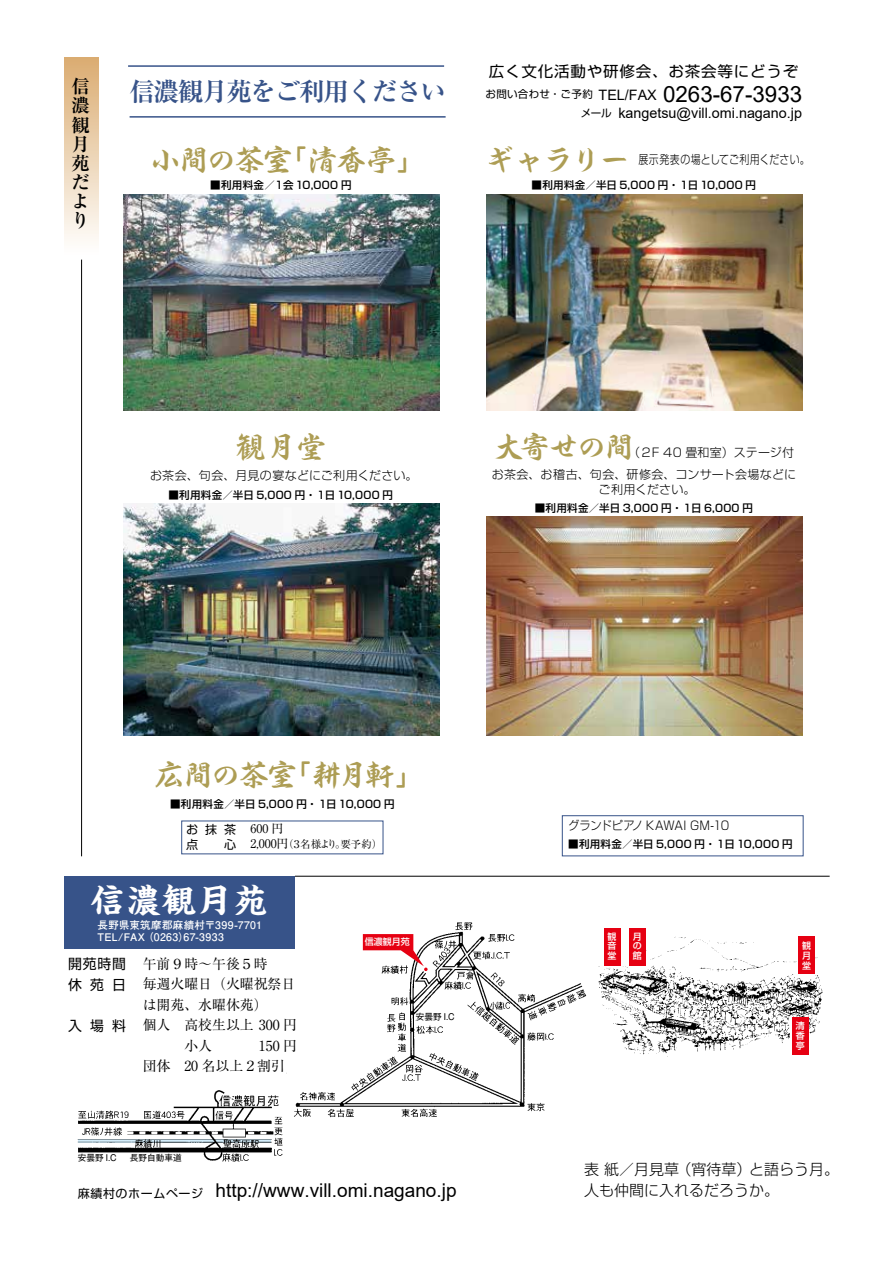
<style>
.page{position:relative;width:893px;height:1263px;background:#fff}
.page>*{position:absolute;margin:0;border:0;box-sizing:border-box;transform-origin:0 0}
.t1{font:700 33.9px "Kaisho MCBK1 Pro De";letter-spacing:.05em;color:#fff}
.t2{font:30px "Hiragino Gyo DS W8 90 msp RKSJ H";letter-spacing:-.06em;color:#ad9d54}
.t3{font:700 25.5px "Ryumin Pr 5";letter-spacing:-.05em;color:#375389}
.t4{font:22.35px "Arial";color:#000}
.t5{font:19.05px "Arial";color:#000}
.t6{font:700 18.3px/19.2px "Ryumin Pr 5";color:#000}
.t7{font:300 15px/21px "Shin Go Pr 5";color:#000}
.t8{font:15px "Shin Go Pr 5";letter-spacing:.05em;color:#000;scale:1.04 1}
.t9{font:14.4px/17.9px "Arial";color:#000}
.t10{font:13.8px "Ryumin Pr 5";color:#000}
.t11{font:13.8px/20.5px "Shin Go Pr 5";letter-spacing:.585em;color:#000}
.t12{font:300 12px/15px "Shin Go Pr 5";letter-spacing:.015em;color:#000;text-align:center}
.t13{font:300 12px "Shin Go Pr 5";letter-spacing:-.01em;color:#000;scale:.94 1}
.t14{font:300 12px "Shin Go Pr 5";letter-spacing:.015em;color:#000;scale:.83 1}
.t15{font:12px/15px "Shin Go Pr 5";letter-spacing:.05em;color:#000}
.t16{font:12px "Ryumin Pr 5";color:#000}
.t17{font:500 10.5px "Shin Go Pr 5";letter-spacing:.03em;color:#000}
.t18{font:700 10.5px/12px "Futo Go B101 Pr 5";letter-spacing:.035em;color:#fff}
.t19{font:10.5px "Shin Go Pr 5";letter-spacing:.02em;color:#000}
.t20{font:10.5px "Ryumin Pr 5";color:#000}
.t21{font:500 9px/9.9px "Shin Go Pr 5";color:#fff;text-align:justify}
.t22{font:8.55px "Gothic MB101 Pro";color:#000}
.s1{font-size:12px}
</style>
<div class="page">
<img style="left:287px;top:922px;width:300px;height:196px">
<img style="left:598px;top:928px;width:225px;height:129px">
<img style="left:124px;top:194px;width:316px;height:217px">
<img style="left:487px;top:516px;width:316px;height:219px">
<img style="left:124px;top:504px;width:316px;height:231px">
<img style="left:487px;top:194px;width:316px;height:217px">
<svg style="left:363px;top:934px;width:65px;height:37px"></svg>
<div style="left:605px;top:928px;width:16px;height:38px;background:#e60012"></div>
<div style="left:629px;top:928px;width:16px;height:38px;background:#e60012"></div>
<div style="left:798px;top:936px;width:17px;height:38px;background:#e60012"></div>
<div style="left:792px;top:1017px;width:17px;height:38px;background:#e60012"></div>
<hr style="left:284px;top:1079px;width:4px;height:50px;background:#fff">
<img style="left:77px;top:1090px;width:206px;height:72px">
<div style="left:79px;top:1154px;width:102px;height:10px;background:#fff"></div>
<svg style="left:416px;top:1012px;width:40px;height:10px"></svg>
<div style="left:65px;top:58px;width:33px;height:199px;background:linear-gradient(to bottom,#dbac71,#fff)"></div>
<div style="left:65px;top:876px;width:230px;height:72px;background:#375389"></div>
<hr style="left:128px;top:65px;width:316px;height:2px;background:#375389">
<hr style="left:130px;top:116px;width:316px;height:2px;background:#375389">
<hr style="left:81px;top:260px;width:1px;height:596px;background:#000">
<hr style="left:295px;top:876px;width:535px;height:1px;background:#000">
<div style="left:562px;top:815px;width:241px;height:41px;border:1px solid #375389"></div>
<h3 class="t6" style="left:71px;top:75px;width:19px">信濃観月苑だより</h3>
<h3 class="t3" style="left:129px;top:71px;width:318px">信濃観月苑をご利用ください</h3>
<h2 class="t2" style="left:151px;top:144px;width:143px">小間の茶室</h2>
<h2 class="t2" style="left:277px;top:144px;width:150px">「清香亭「</h2>
<p class="t17" style="left:210px;top:176px;width:143px">■利用料金／１会 10,000 円</p>
<h3 class="t8" style="left:489px;top:59px;width:299px">広く文化活動や研修会、お茶会等にどうぞ</h3>
<p class="t19" style="left:486px;top:85px;width:109px">お問い合わせ・ご予約</p>
<h3 class="t4" style="left:663px;top:78px;width:141px">0263-67-3933</h3>
<h3 class="t9" style="left:618px;top:86px;width:185px;text-indent:-20px">TEL/FAX kangetsu@vill.omi.nagano j p.</h3>
<p class="t19" style="left:581px;top:104px;width:32px">メール</p>
<h2 class="t2" style="left:485px;top:144px;width:146px">ギャラリー</h2>
<p class="t14" style="left:638px;top:149px;width:208px">展示発表の場としてご利用ください。</p>
<p class="t17" style="left:531px;top:176px;width:159px">■利用料金／半日 5,000 円・１</p>
<p class="t17" style="left:688px;top:176px;width:70px">日10,000 円</p>
<h2 class="t2" style="left:235px;top:432px;width:92px">観月堂</h2>
<p class="t12" style="left:150px;top:467px;width:269px">お茶会、句会、月見の宴などにご利用ください。</p>
<p class="t17" style="left:325px;top:486px;width:70px">日10,000 円</p>
<p class="t17" style="left:168px;top:486px;width:159px">■利用料金／半日 5,000 円・１</p>
<h2 class="t2" style="left:494px;top:432px;width:142px">大寄せの間</h2>
<p class="t12" style="left:492px;top:466px;width:306px">お茶会、お稽古、句会、研修会、コンサート会場などにご利用ください。</p>
<p class="t17" style="left:691px;top:499px;width:63px">日 6,000 円</p>
<p class="t12" style="left:628px;top:444px;width:167px">（２F 40 畳和室）ステージ付</p>
<p class="t17" style="left:535px;top:499px;width:159px">■利用料金／半日 3,000 円・１</p>
<h2 class="t2" style="left:155px;top:759px;width:143px">広間の茶室</h2>
<h2 class="t2" style="left:282px;top:759px;width:145px">「耕月軒「</h2>
<p class="t17" style="left:170px;top:795px;width:159px">■利用料金／半日 5,000 円・１</p>
<p class="t17" style="left:326px;top:795px;width:70px">日10,000 円</p>
<p class="t15" style="left:186px;top:821px;width:51px">お抹茶点</p>
<p class="t15" style="left:224px;top:836px;width:13px">心</p>
<p class="t16" style="left:251px;top:819px;width:34px">600 円</p>
<p class="t20" style="left:277px;top:836px;width:19px">（<span class="s1">円</span></p>
<p class="t20" style="left:300px;top:836px;width:84px">名様より要予約(</p>
<p class="t20" style="left:335px;top:836px;width:12px">。</p>
<p class="t16" style="left:251px;top:834px;width:28px">2,000</p>
<p class="t20" style="left:292px;top:836px;width:12px">３</p>
<p class="t13" style="left:568px;top:816px;width:173px">グランドピアノ KAWAI GM-10</p>
<p class="t17" style="left:568px;top:835px;width:159px">■利用料金／半日 5,000 円・１</p>
<p class="t17" style="left:724px;top:835px;width:70px">日10,000 円</p>
<h1 class="t1" style="left:91px;top:872px;width:178px">信濃観月苑</h1>
<p class="t18" style="left:184px;top:918px;width:80px;text-indent:-86px">長野県東筑摩郡麻績村〒399-7701<br>67-3933</p>
<p class="t18" style="left:143px;top:930px;width:47px">)0263(</p>
<p class="t18" style="left:98px;top:930px;width:49px">TEL/FAX</p>
<h3 class="t11" style="left:68px;top:952px;width:59px">開苑時間休苑日</h3>
<h3 class="t11" style="left:68px;top:1014px;width:59px">入場料</h3>
<h3 class="t10" style="left:143px;top:952px;width:126px">午前９時～午後５時</h3>
<h3 class="t10" style="left:143px;top:973px;width:154px">毎週火曜日（火曜祝祭日</h3>
<h3 class="t10" style="left:143px;top:993px;width:126px">は開苑、水曜休苑(</h3>
<h3 class="t10" style="left:143px;top:1014px;width:156px">個人　高校生以上 300 円</h3>
<h3 class="t10" style="left:259px;top:1034px;width:40px">150 円</h3>
<h3 class="t10" style="left:143px;top:1055px;width:144px">団体　20 名以上２割引</h3>
<p class="t21" style="left:365px;top:936px;width:47px">信濃観月苑</p>
<p class="t21" style="left:607px;top:930px;width:10px">観音堂</p>
<p class="t21" style="left:633px;top:930px;width:10px">月の館</p>
<p class="t21" style="left:802px;top:940px;width:10px">観月堂</p>
<p class="t22" style="left:416px;top:1010px;width:40px">安曇野 C. I</p>
<p class="t21" style="left:796px;top:1020px;width:10px">清香亭</p>
<p class="t22" style="left:78px;top:1151px;width:40px">安曇野 C. I</p>
<p class="t22" style="left:130px;top:1151px;width:53px">長野自動車道</p>
<p class="t15" style="left:78px;top:1185px;width:127px">麻績村のホームページ</p>
<h3 class="t5" style="left:216px;top:1177px;width:243px">http://www.vill.omi.nagano j p.</h3>
<h3 class="t7" style="left:677px;top:1157px;width:76px">（宵待草）</h3>
<h3 class="t7" style="left:584px;top:1157px;width:196px">表紙／月見草<br>人も仲間に入れるだろうか。</h3>
<h3 class="t7" style="left:749px;top:1157px;width:91px">と語らう月。</h3>
</div>
